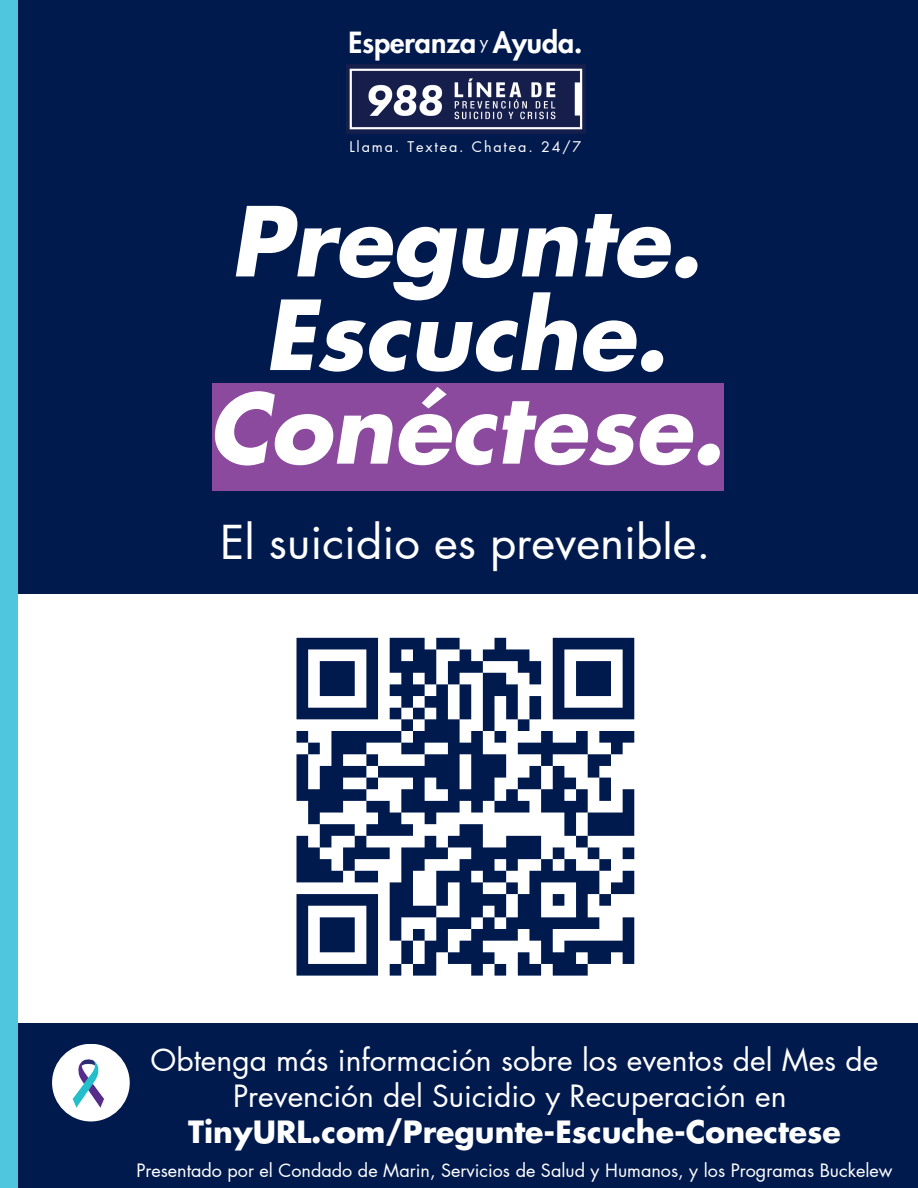
<style>
.page{position:relative;width:918px;height:1188px;background:#fff}
.page>*{position:absolute;margin:0;border:0;box-sizing:border-box;transform-origin:0 0}
.t1{font:italic 700 93.6px/93.6px "Futura LT Pro";color:#fff;text-align:center}
.t2{font:45.6px "Futura LT Pro";color:#fff}
.t3{font:30px/36px "Futura LT Pro";color:#fff;text-align:center}
.t4{font:800 28.5px "Futura LT Pro";color:#fff}
.t5{font:18px "Futura LT Pro";color:#fff}
.t6{font:17.1px "Futura LT Pro";color:#fff}
.t7{font:14.4px "Futura LT Pro";letter-spacing:.13em;color:#fff}
.s1{font-weight:700}
</style>
<div class="page">
<div style="left:0;top:0;width:918px;height:594px;background:#001a4e"></div>
<div style="left:0;top:1023px;width:918px;height:165px;background:#001a4e"></div>
<div style="left:0;top:0;width:18px;height:1188px;background:#4fc5de"></div>
<svg style="left:296px;top:637px;width:339px;height:339px"></svg>
<div style="left:212px;top:383px;width:511px;height:108px;background:#8b4a9d"></div>
<img style="left:346px;top:64px;width:239px;height:70px">
<div style="left:52px;top:1044px;width:78px;height:77px;background:#fff;border-radius:50%"></div>
<img style="left:72px;top:1059px;width:32px;height:49px">
<p class="t4" style="left:348px;top:29px;width:236px">Esperanza Ayuda.</p>
<p class="t6" style="left:480px;top:34px;width:10px">y</p>
<p class="t7" style="left:349px;top:140px;width:233px">Llama. Textea. Chatea. 24/7</p>
<h3 class="t1" style="left:207px;top:199px;width:517px">Pregunte.<br>Escuche.<br>Conéctese.</h3>
<h2 class="t2" style="left:220px;top:522px;width:492px">El suicidio es prevenible.</h2>
<h1 class="t3" style="left:151px;top:1043px;width:729px">Obtenga más información sobre los eventos del Mes de<br>Prevención del Suicidio y Recuperación en<br><span class="s1">TinyURL.com/Pregunte-Escuche-Conectese</span></h1>
<p class="t5" style="left:136px;top:1162px;width:758px">Presentado por el Condado de Marin, Servicios de Salud y Humanos, y los Programas Buckelew</p>
</div>
